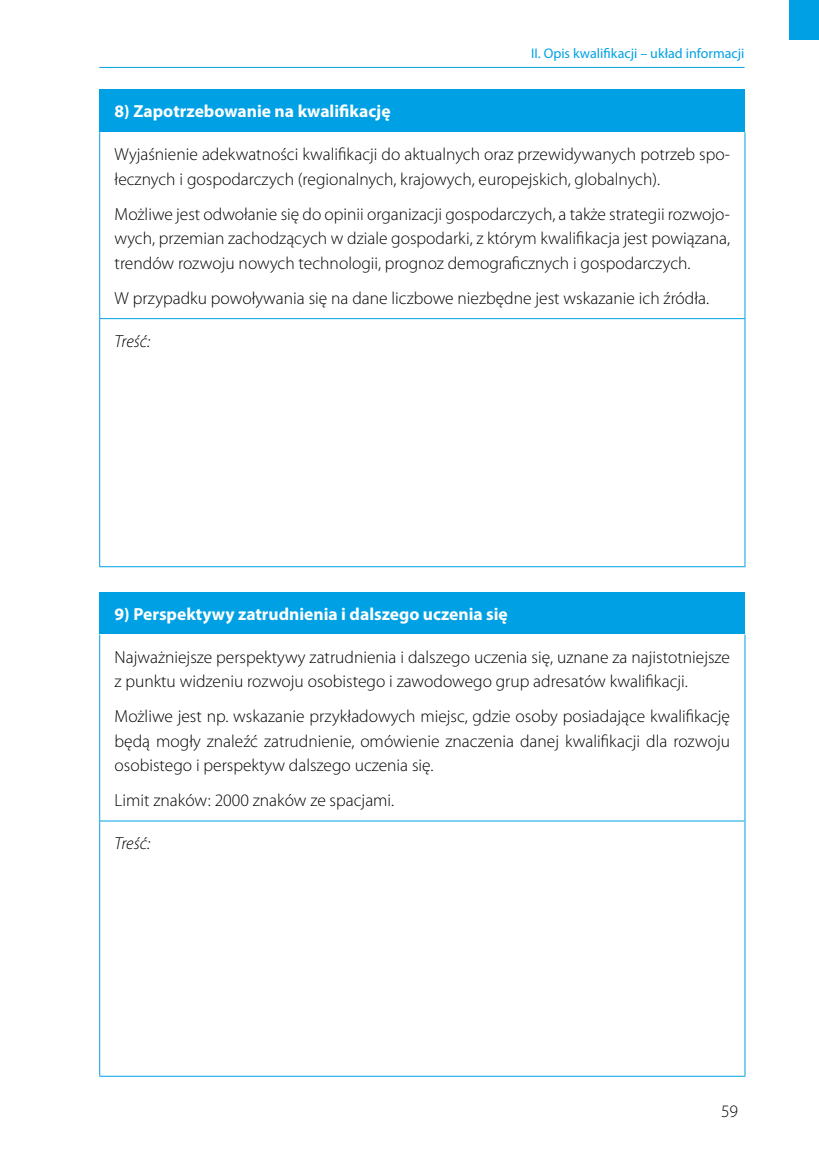
<style>
.page{position:relative;width:819px;height:1166px;background:#fff}
.page>*{position:absolute;margin:0;border:0;box-sizing:border-box;transform-origin:0 0}
.t1{font:300 17.5px/24.5px "Myriad Pro";color:#000}
.t2{font:700 17.5px "Myriad Pro";color:#fff}
.t3{font:italic 300 17.5px "Myriad Pro";letter-spacing:-.005em;color:#000}
.t4{font:14px "Myriad Pro";color:#00a1e4}
</style>
<div class="page">
<hr style="left:99px;top:67px;width:645px;height:1px;background:#00a1e4">
<div style="left:789px;top:0;width:30px;height:40px;background:#00a1e4"></div>
<div style="left:100px;top:89px;width:645px;height:43px;background:#00a1e4"></div>
<hr style="left:99px;top:132px;width:1px;height:186px;background:#00a1e4">
<hr style="left:744px;top:132px;width:1px;height:186px;background:#00a1e4">
<hr style="left:99px;top:318px;width:646px;height:1px;background:#00a1e4">
<hr style="left:99px;top:319px;width:1px;height:247px;background:#00a1e4">
<hr style="left:744px;top:319px;width:1px;height:247px;background:#00a1e4">
<hr style="left:99px;top:566px;width:646px;height:1px;background:#00a1e4">
<div style="left:100px;top:592px;width:645px;height:42px;background:#00a1e4"></div>
<hr style="left:99px;top:634px;width:1px;height:186px;background:#00a1e4">
<hr style="left:744px;top:634px;width:1px;height:186px;background:#00a1e4">
<hr style="left:99px;top:820px;width:646px;height:1px;background:#00a1e4">
<hr style="left:99px;top:821px;width:1px;height:255px;background:#00a1e4">
<hr style="left:744px;top:821px;width:1px;height:255px;background:#00a1e4">
<hr style="left:99px;top:1076px;width:646px;height:1px;background:#00a1e4">
<p class="t4" style="left:531px;top:44px;width:215px">II. Opis kwalifikacji – układ informacji</p>
<p class="t2" style="left:115px;top:100px;width:277px">8) Zapotrzebowanie na kwalifikację</p>
<p class="t1" style="left:115px;top:142px;width:617px">Wyjaśnienie adekwatności kwalifikacji do aktualnych oraz przewidywanych potrzeb spo&shy;łecznych i gospodarczych (regionalnych, krajowych, europejskich, globalnych).</p>
<p class="t1" style="left:115px;top:201px;width:617px;text-align:justify">Możliwe jest odwołanie się do opinii organizacji gospodarczych, a także strategii rozwojo&shy;wych, przemian zachodzących w dziale gospodarki, z którym kwalifikacja jest powiązana, trendów rozwoju nowych technologii, prognoz demograficznych i gospodarczych.</p>
<p class="t1" style="left:115px;top:285px;width:596px">W przypadku powoływania się na dane liczbowe niezbędne jest wskazanie ich źródła.</p>
<p class="t3" style="left:115px;top:330px;width:37px">Treść:</p>
<p class="t2" style="left:115px;top:602px;width:395px">9) Perspektywy zatrudnienia i dalszego uczenia się</p>
<p class="t1" style="left:115px;top:644px;width:617px">Najważniejsze perspektywy zatrudnienia i dalszego uczenia się, uznane za najistotniejsze z punktu widzeniu rozwoju osobistego i zawodowego grup adresatów kwalifikacji.</p>
<p class="t1" style="left:115px;top:704px;width:617px;text-align:justify">Możliwe jest np. wskazanie przykładowych miejsc, gdzie osoby posiadające kwalifikację będą mogły znaleźć zatrudnienie, omówienie znaczenia danej kwalifikacji dla rozwoju osobistego i perspektyw dalszego uczenia się.</p>
<p class="t1" style="left:115px;top:788px;width:281px">Limit znaków: 2000 znaków ze spacjami.</p>
<p class="t3" style="left:115px;top:833px;width:37px">Treść:</p>
<p class="t1" style="left:721px;top:1099px;width:19px">59</p>
</div>
